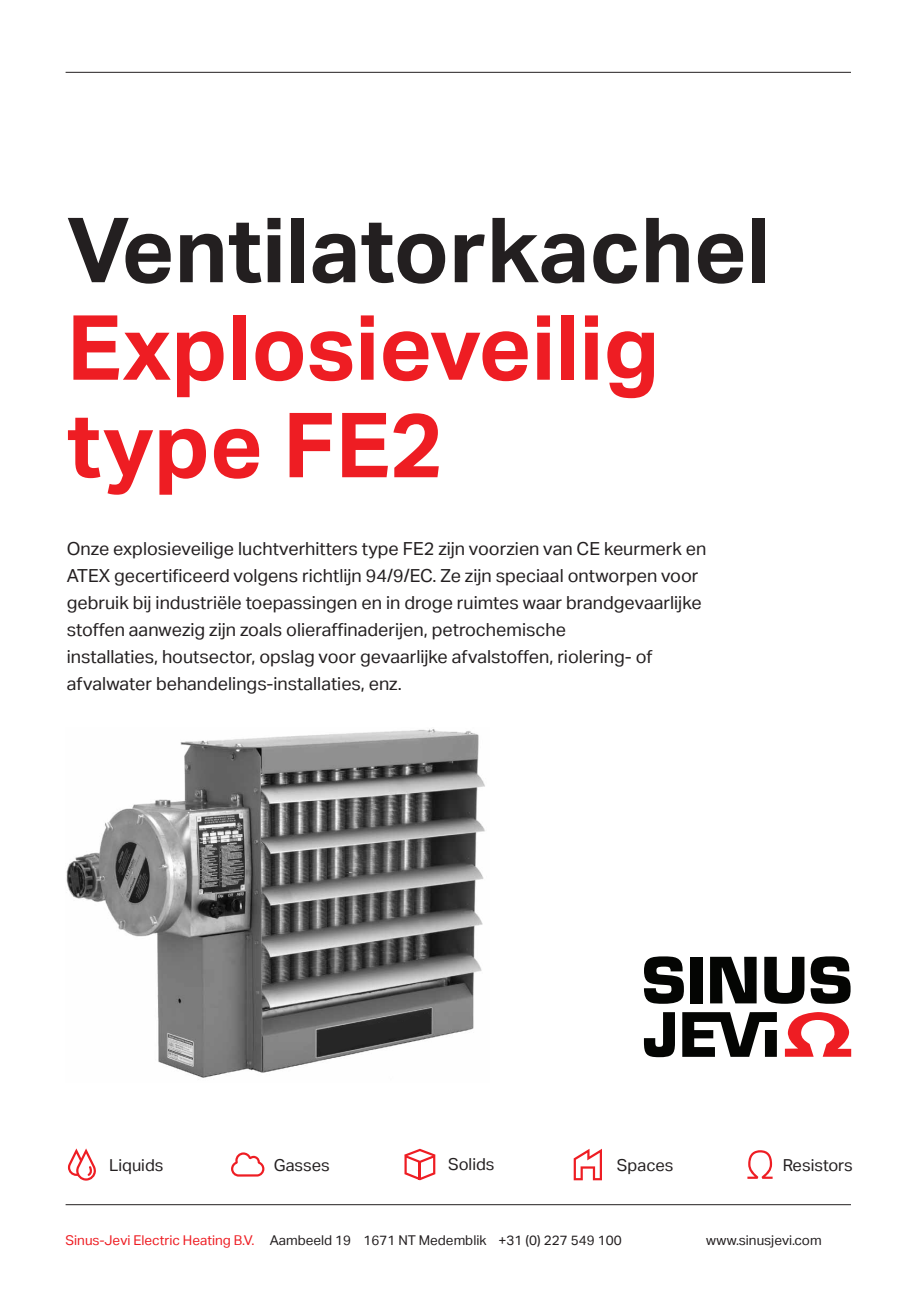
<style>
.page{position:relative;width:919px;height:1289px;background:#fff}
.page>*{position:absolute;margin:0;border:0;box-sizing:border-box;transform-origin:0 0}
.t1{font:700 90px/97.5px "Aktiv Grotesk";color:#ee1d23}
.t2{font:700 90px "Aktiv Grotesk";color:#231f20}
.t3{font:18px/27px "Aktiv Grotesk";color:#231f20}
.t4{font:16.5px "Aktiv Grotesk";color:#231f20}
.t5{font:13.5px "Aktiv Grotesk";color:#231f20}
.s1{color:#ee1d23}
</style>
<div class="page">
<hr style="left:66px;top:72px;width:784px;height:1px;background:#231f20">
<hr style="left:66px;top:1204px;width:784px;height:1px;background:#231f20">
<svg style="left:644px;top:1012px;width:132px;height:45px"></svg>
<svg style="left:784px;top:1012px;width:67px;height:44px"></svg>
<svg style="left:644px;top:956px;width:40px;height:47px"></svg>
<div style="left:690px;top:956px;width:12px;height:47px;background:#040503"></div>
<svg style="left:710px;top:956px;width:46px;height:47px"></svg>
<svg style="left:764px;top:956px;width:40px;height:47px"></svg>
<svg style="left:810px;top:956px;width:40px;height:47px"></svg>
<svg style="left:68px;top:1148px;width:28px;height:32px"></svg>
<svg style="left:231px;top:1152px;width:33px;height:24px"></svg>
<svg style="left:404px;top:1148px;width:31px;height:32px"></svg>
<svg style="left:573px;top:1148px;width:29px;height:32px"></svg>
<svg style="left:747px;top:1150px;width:25px;height:28px"></svg>
<img style="left:66px;top:729px;width:419px;height:349px">
<h1 class="t2" style="left:67px;top:194px;width:705px">Ventilatorkachel</h1>
<h1 class="t1" style="left:67px;top:297px;width:594px">Explosieveilig type FE2</h1>
<p class="t3" style="left:67px;top:535px;width:641px">Onze explosieveilige luchtverhitters type FE2 zijn voorzien van CE keurmerk en ATEX gecertificeerd volgens richtlijn 94/9/EC. Ze zijn speciaal ontworpen voor gebruik bij industriële toepassingen en in droge ruimtes waar brandgevaarlijke stoffen aanwezig zijn zoals olieraffinaderijen, petrochemische<br>installaties, houtsector, opslag voor gevaarlijke afvalstoffen, riolering- of afvalwater behandelings-installaties, enz.</p>
<p class="t4" style="left:109px;top:1155px;width:56px">Liquids</p>
<p class="t4" style="left:274px;top:1155px;width:57px">Gasses</p>
<p class="t4" style="left:448px;top:1154px;width:48px">Solids</p>
<p class="t4" style="left:617px;top:1155px;width:58px">Spaces</p>
<p class="t4" style="left:782px;top:1155px;width:72px">Resistors</p>
<p class="t5" style="left:66px;top:1231px;width:557px"><span class="s1">Sinus-Jevi Electric Heating B.V.</span> Aambeeld 19 1671 NT Medemblik +31 (0) 227 549 100</p>
<p class="t5" style="left:706px;top:1231px;width:117px">www.sinusjevi.com</p>
</div>
